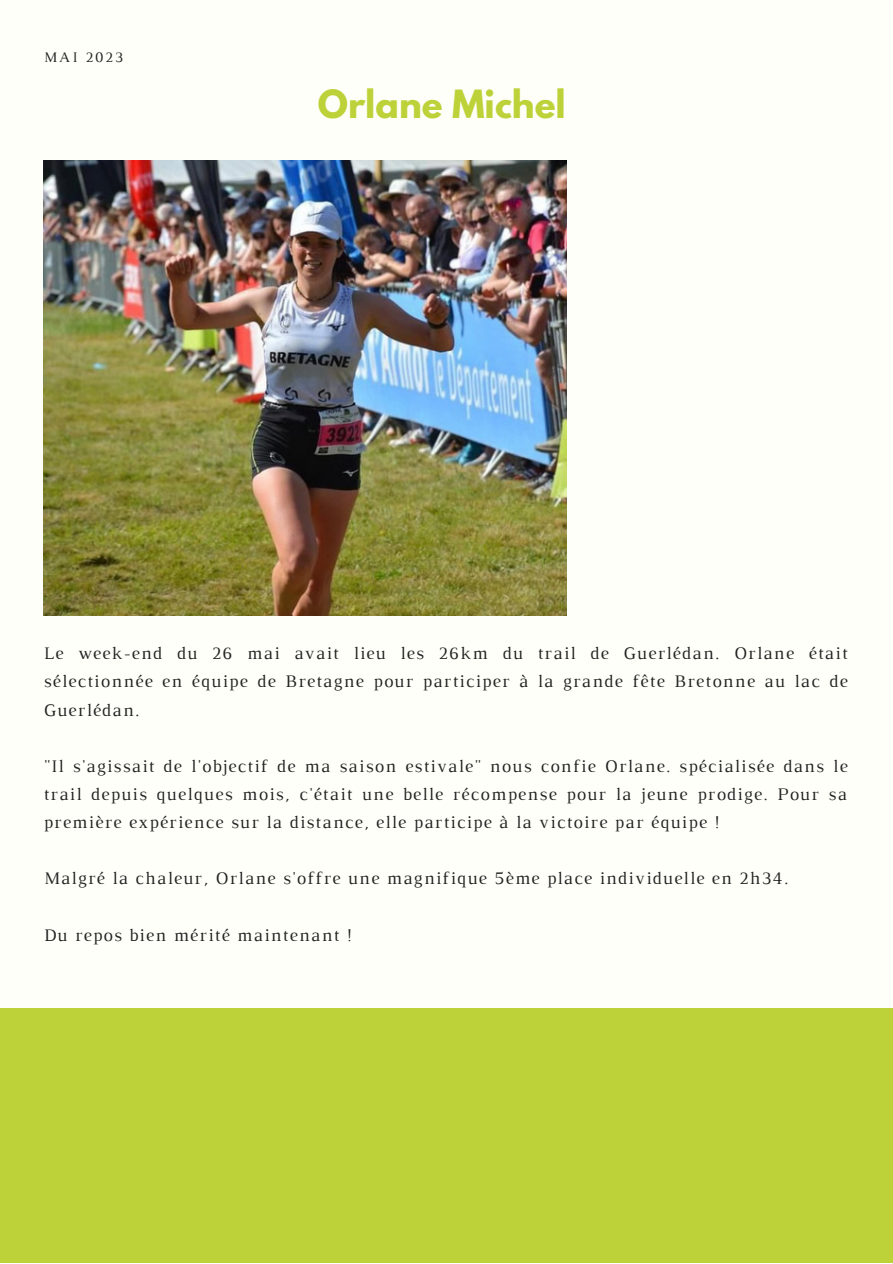
<style>
.page{position:relative;width:893px;height:1264px;background:#fff}
.page>*{position:absolute;margin:0;border:0;box-sizing:border-box;transform-origin:0 0}
.t1{font:700 34.5px "League Spartan";color:#bdd139}
.t2{font:18px/28px "Luthier";letter-spacing:.07em;color:#222;text-align:justify}
.t3{font:14.85px "Luthier";letter-spacing:.14em;color:#222}
</style>
<div class="page">
<div style="left:0;top:0;width:892px;height:1262px;background:#fffff9"></div>
<div style="left:0;top:1008px;width:892px;height:254px;background:#bdd139"></div>
<img style="left:44px;top:160px;width:523px;height:456px">
<p class="t3" style="left:44px;top:52px;width:81px">MAI 2023</p>
<p class="t1" style="left:318px;top:87px;width:249px">Orlane Michel</p>
<p class="t2" style="left:44px;top:641px;width:805px">Le week-end du 26 mai avait lieu les 26km du trail de Guerlédan. Orlane était sélectionnée en équipe de Bretagne pour participer à la grande fête Bretonne au lac de Guerlédan.</p>
<p class="t2" style="left:44px;top:753px;width:805px">"Il s'agissait de l'objectif de ma saison estivale" nous confie Orlane. spécialisée dans le trail depuis quelques mois, c'était une belle récompense pour la jeune prodige. Pour sa première expérience sur la distance, elle participe à la victoire par équipe !</p>
<p class="t2" style="left:44px;top:865px;width:745px">Malgré la chaleur, Orlane s'offre une magnifique 5ème place individuelle en 2h34.</p>
<p class="t2" style="left:44px;top:922px;width:309px">Du repos bien mérité maintenant !</p>
</div>
